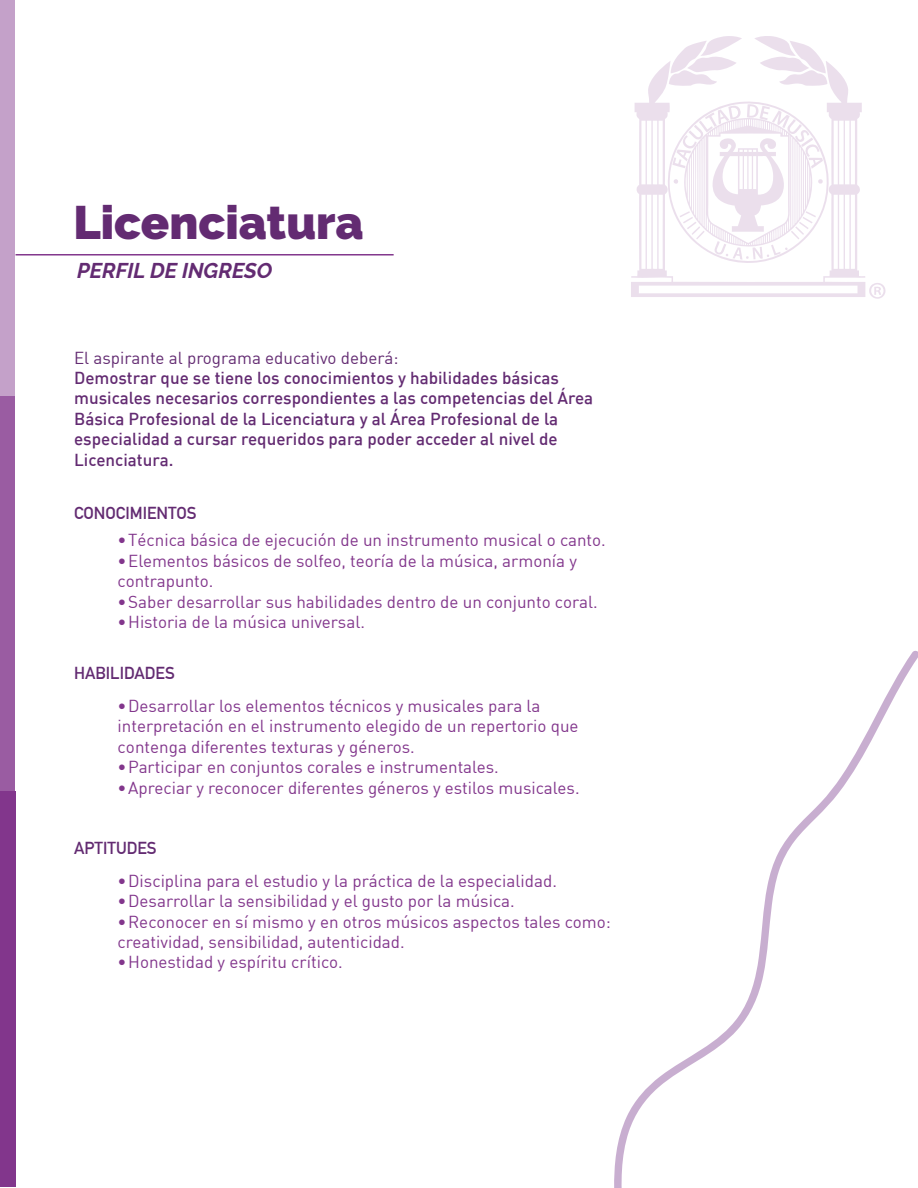
<style>
.page{position:relative;width:918px;height:1188px;background:#fff}
.page>*{position:absolute;margin:0;border:0;box-sizing:border-box;transform-origin:0 0}
.t1{font:900 46.8px "Raleway";color:#632b72}
.t2{font:italic 700 21.3px "Raleway";color:#632b72}
.t3{font:16.95px/20.4px "DIN";color:#82368c}
.t4{font:500 16.95px/20.4px "DIN";color:#632b72}
.t5{font:16.95px "DIN";color:#632b72}
.t6{font:700 16.95px "DIN Alternate";color:#632b72}
</style>
<div class="page">
<svg style="left:631px;top:62px;width:234px;height:235px"></svg>
<svg style="left:669px;top:36px;width:73px;height:50px"></svg>
<svg style="left:754px;top:36px;width:73px;height:50px"></svg>
<svg style="left:667px;top:101px;width:162px;height:163px"></svg>
<svg style="left:869px;top:283px;width:17px;height:16px"></svg>
<div style="left:0;top:791px;width:15px;height:396px;background:#82368c"></div>
<div style="left:0;top:0;width:15px;height:396px;background:#c4a1c9"></div>
<div style="left:0;top:396px;width:15px;height:395px;background:#9a5ca2"></div>
<svg style="left:614px;top:651px;width:304px;height:537px"></svg>
<hr style="left:16px;top:254px;width:378px;height:2px;background:#82368c">
<h1 class="t1" style="left:73px;top:195px;width:291px">Licenciatura</h1>
<p class="t2" style="left:77px;top:258px;width:197px">PERFIL DE INGRESO</p>
<p class="t5" style="left:74px;top:347px;width:326px">El aspirante al programa educativo deberá:</p>
<p class="t4" style="left:74px;top:367px;width:521px">Demostrar que se tiene los conocimientos y habilidades básicas musicales necesarios correspondientes a las competencias del Área Básica Profesional de la Licenciatura y al Área Profesional de la especialidad a cursar requeridos para poder acceder al nivel de Licenciatura.</p>
<p class="t6" style="left:74px;top:500px;width:124px">CONOCIMIENTOS</p>
<p class="t3" style="left:118px;top:530px;width:490px">•Técnica básica de ejecución de un instrumento musical o canto.</p>
<p class="t3" style="left:118px;top:550px;width:461px">•Elementos básicos de solfeo, teoría de la música, armonía y contrapunto.</p>
<p class="t3" style="left:118px;top:591px;width:482px">•Saber desarrollar sus habilidades dentro de un conjunto coral.</p>
<p class="t3" style="left:118px;top:611px;width:249px">•Historia de la música universal.</p>
<p class="t6" style="left:74px;top:660px;width:102px">HABILIDADES</p>
<p class="t3" style="left:118px;top:695px;width:462px">•Desarrollar los elementos técnicos y musicales para la interpretación en el instrumento elegido de un repertorio que contenga diferentes texturas y géneros.</p>
<p class="t3" style="left:118px;top:757px;width:383px">•Participar en conjuntos corales e instrumentales.</p>
<p class="t3" style="left:118px;top:777px;width:463px">•Apreciar y reconocer diferentes géneros y estilos musicales.</p>
<p class="t6" style="left:74px;top:835px;width:84px">APTITUDES</p>
<p class="t3" style="left:118px;top:870px;width:441px">•Disciplina para el estudio y la práctica de la especialidad.</p>
<p class="t3" style="left:118px;top:891px;width:399px">•Desarrollar la sensibilidad y el gusto por la música.</p>
<p class="t3" style="left:118px;top:911px;width:495px">•Reconocer en sí mismo y en otros músicos aspectos tales como: creatividad, sensibilidad, autenticidad.</p>
<p class="t3" style="left:118px;top:952px;width:227px">•Honestidad y espíritu crítico.</p>
</div>
